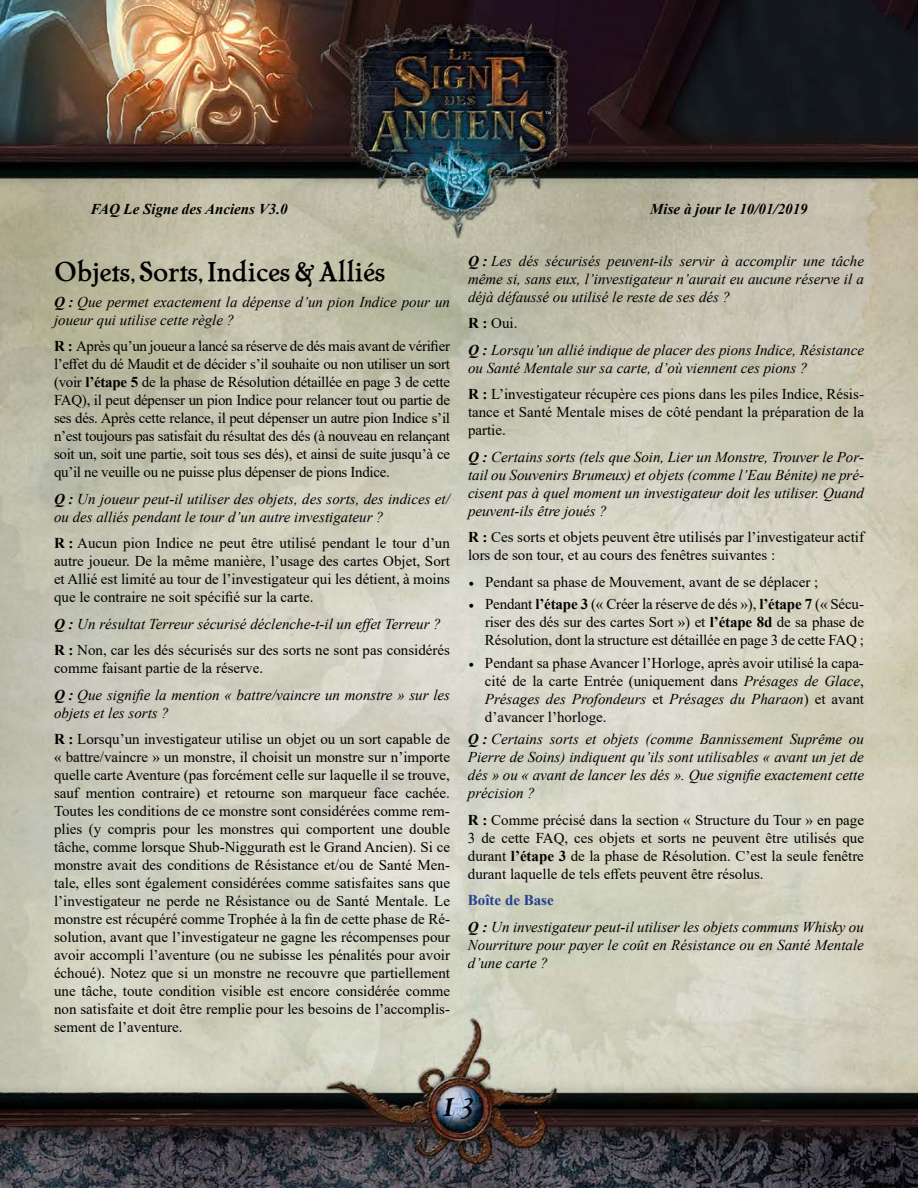
<style>
.page{position:relative;width:918px;height:1188px;background:#fff}
.page>*{position:absolute;margin:0;border:0;box-sizing:border-box;transform-origin:0 0}
.t1{font:italic 500 34.5px "Ringbearer";color:#000}
.t2{font:27px "Cheboygan";color:#000}
.t3{font:15px/18px "Times New Roman";color:#000;text-align:justify}
.t4{font:italic 15px/18px "Times New Roman";color:#000}
.t5{font:italic 700 15px "Times New Roman";color:#000}
.t6{font:3px "Dominican";color:#fff}
.s1{font-weight:700}
.s2{font-weight:700;font-style:normal}
.s3{font-style:normal}
.s4{font-style:italic}
.s5{font-family:"Minion Pro"}
.s6{font-weight:700;font-style:normal;color:#25408f}
</style>
<div class="page">
<img style="left:0;top:0;width:918px;height:1188px">
<p class="t6" style="left:546px;top:111px;width:7px">TM</p>
<p class="t5" style="left:90px;top:199px;width:199px">FAQ Le Signe des Anciens V3.0</p>
<p class="t5" style="left:650px;top:199px;width:159px">Mise à jour le 10/01/2019</p>
<h2 class="t2" style="left:54px;top:255px;width:332px">Objets, Sorts, Indices &amp; Alliés</h2>
<p class="t4" style="left:54px;top:292px;width:398px"><span class="s1">Q :</span> Que permet exactement la dépense d’un pion Indice pour un joueur qui utilise cette règle ?</p>
<p class="t3" style="left:54px;top:337px;width:398px"><span class="s1">R :</span> Après qu’un joueur a lancé sa réserve de dés mais avant de vérifier l’effet du dé Maudit et de décider s’il souhaite ou non utiliser un sort (voir <span class="s1">l’étape 5</span> de la phase de Résolution détaillée en page 3 de cette FAQ), il peut dépenser un pion Indice pour relancer tout ou partie de ses dés. Après cette relance, il peut dépenser un autre pion Indice s’il n’est toujours pas satisfait du résultat des dés (à nouveau en relançant soit un, soit une partie, soit tous ses dés), et ainsi de suite jusqu’à ce qu’il ne veuille ou ne puisse plus dépenser de pions Indice.</p>
<p class="t4" style="left:54px;top:489px;width:397px"><span class="s1">Q :</span> Un joueur peut-il utiliser des objets, des sorts, des indices et/ ou des alliés pendant le tour d’un autre investigateur ?</p>
<p class="t3" style="left:54px;top:534px;width:398px"><span class="s1">R :</span> Aucun pion Indice ne peut être utilisé pendant le tour d’un autre joueur. De la même manière, l’usage des cartes Objet, Sort et Allié est limité au tour de l’investigateur qui les détient, à moins que le contraire ne soit spécifié sur la carte.</p>
<p class="t4" style="left:54px;top:610px;width:398px;line-height:26.5px"><span class="s1">Q :</span> Un résultat Terreur sécurisé déclenche-t-il un effet Terreur ?<br><span class="s2">R :</span> <span class="s3">Non, car les dés sécurisés sur des sorts ne sont pas considérés</span></p>
<p class="t4" style="left:54px;top:655px;width:398px;line-height:26.5px"><span class="s3">comme faisant partie de la réserve.<br></span><span class="s1">Q :</span> Que signifie la mention « battre/vaincre un monstre » sur les</p>
<p class="t3" style="left:54px;top:699px;width:398px;line-height:26.5px"><span class="s4">objets et les sorts ?<br></span><span class="s1">R :</span> Lorsqu’un investigateur utilise un objet ou un sort capable de</p>
<p class="t3" style="left:54px;top:748px;width:398px">« battre/vaincre » un monstre, il choisit un monstre sur n’importe quelle carte Aventure (pas forcément celle sur laquelle il se trouve, sauf mention contraire) et retourne son marqueur face cachée.<br>Toutes les conditions de ce monstre sont considérées comme rem&shy;plies (y compris pour les monstres qui comportent une double tâche, comme lorsque Shub-Niggurath est le Grand Ancien). Si ce monstre avait des conditions de Résistance et/ou de Santé Men&shy;tale, elles sont également considérées comme satisfaites sans que l’investigateur ne perde ne Résistance ou de Santé Mentale. Le monstre est récupéré comme Trophée à la fin de cette phase de Ré&shy;solution, avant que l’investigateur ne gagne les récompenses pour avoir accompli l’aventure (ou ne subisse les pénalités pour avoir échoué). Notez que si un monstre ne recouvre que partiellement une tâche, toute condition visible est encore considérée comme non satisfaite et doit être remplie pour les besoins de l’accomplis&shy;sement de l’aventure.</p>
<p class="t4" style="left:468px;top:251px;width:398px;text-align:justify"><span class="s1">Q :</span> Les dés sécurisés peuvent-ils servir à accomplir une tâche même si, sans eux, l’investigateur n’aurait eu aucune réserve il a déjà défaussé ou utilisé le reste de ses dés ?</p>
<p class="t4" style="left:468px;top:309px;width:398px;line-height:26.5px"><span class="s2">R :</span> <span class="s3">Oui.<br></span><span class="s1">Q :</span> Lorsqu’un allié indique de placer des pions Indice, Résistance</p>
<p class="t3" style="left:468px;top:354px;width:397px;line-height:26.5px"><span class="s4">ou Santé Mentale sur sa carte, d’où viennent ces pions ?<br></span><span class="s1">R :</span> L’investigateur récupère ces pions dans les piles Indice, Résis-</p>
<p class="t3" style="left:468px;top:403px;width:398px">tance et Santé Mentale mises de côté pendant la préparation de la partie.</p>
<p class="t4" style="left:468px;top:447px;width:398px;text-align:justify"><span class="s1">Q :</span> Certains sorts (tels que Soin, Lier un Monstre, Trouver le Por&shy;tail ou Souvenirs Brumeux) et objets (comme l’Eau Bénite) ne pré&shy;cisent pas à quel moment un investigateur doit les utiliser. Quand peuvent-ils être joués ?</p>
<p class="t3" style="left:468px;top:528px;width:398px"><span class="s1">R :</span> Ces sorts et objets peuvent être utilisés par l’investigateur actif lors de son tour, et au cours des fenêtres suivantes :</p>
<p class="t3" style="left:469px;top:572px;width:351px"><span class="s5">•</span> Pendant sa phase de Mouvement, avant de se déplacer ;</p>
<p class="t3" style="left:485px;top:595px;width:381px;text-indent:-16px"><span class="s5">•</span> Pendant <span class="s1">l’étape 3</span> (« Créer la réserve de dés »), <span class="s1">l’étape 7</span> (« Sécu&shy;riser des dés sur des cartes Sort ») et <span class="s1">l’étape 8d</span> de sa phase de Résolution, dont la structure est détaillée en page 3 de cette FAQ ;</p>
<p class="t3" style="left:485px;top:653px;width:381px;text-indent:-17px"><span class="s5">•</span> Pendant sa phase Avancer l’Horloge, après avoir utilisé la capa&shy;cité de la carte Entrée (uniquement dans <span class="s4">Présages de Glace</span>, <span class="s4">Présages des Profondeurs</span> et <span class="s4">Présages du Pharaon</span>) et avant d’avancer l’horloge.</p>
<p class="t4" style="left:468px;top:730px;width:398px;text-align:justify"><span class="s1">Q :</span> Certains sorts et objets (comme Bannissement Suprême ou Pierre de Soins) indiquent qu’ils sont utilisables « avant un jet de dés » ou « avant de lancer les dés ». Que signifie exactement cette précision ?</p>
<p class="t3" style="left:468px;top:810px;width:398px"><span class="s1">R :</span> Comme précisé dans la section « Structure du Tour » en page 3 de cette FAQ, ces objets et sorts ne peuvent être utilisés que durant <span class="s1">l’étape 3</span> de la phase de Résolution. C’est la seule fenêtre durant laquelle de tels effets peuvent être résolus.</p>
<p class="t4" style="left:468px;top:886px;width:397px;line-height:26.5px"><span class="s6">Boîte de Base<br></span><span class="s1">Q :</span> Un investigateur peut-il utiliser les objets communs Whisky ou</p>
<p class="t4" style="left:468px;top:935px;width:398px">Nourriture pour payer le coût en Résistance ou en Santé Mentale d’une carte ?</p>
<h1 class="t1" style="left:439px;top:1080px;width:47px">13</h1>
</div>
